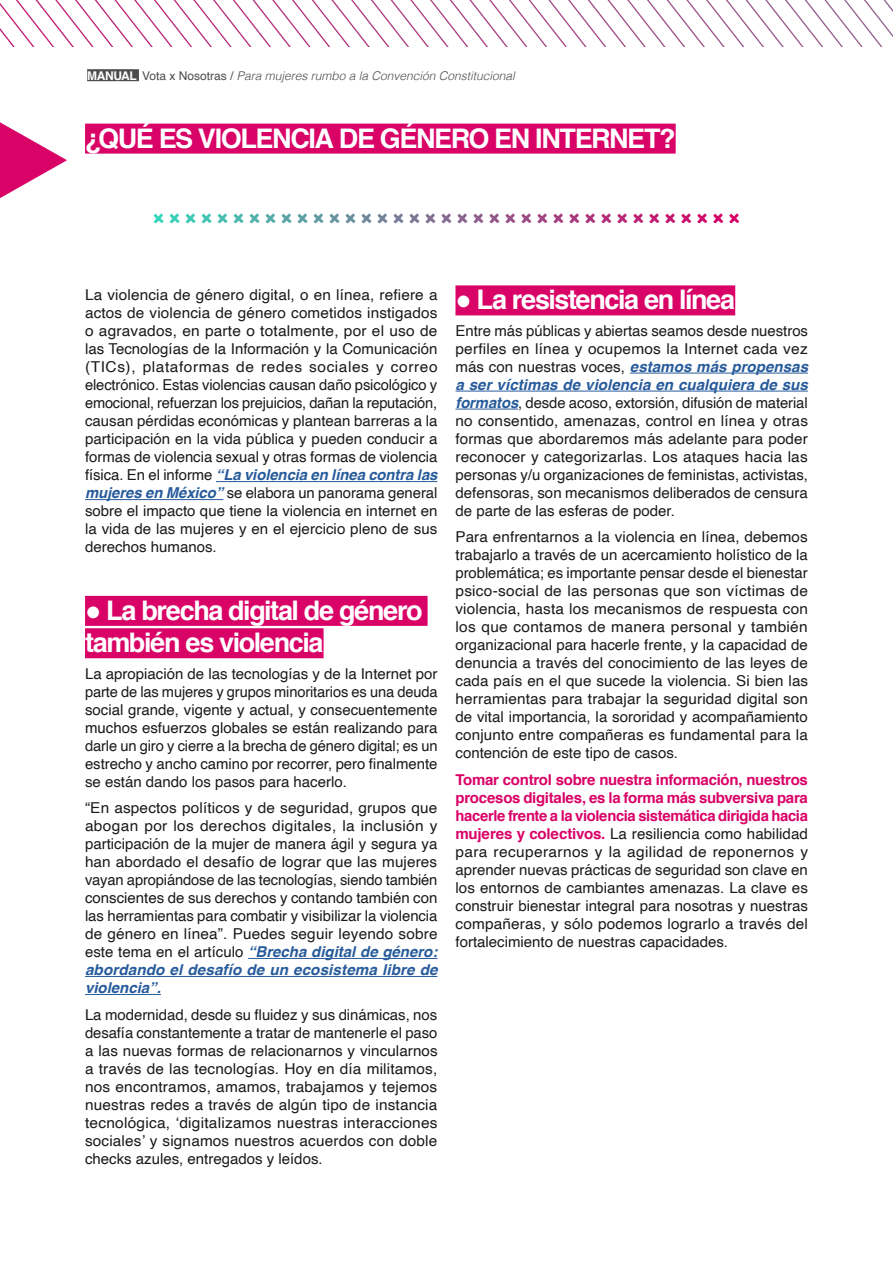
<style>
.page{position:relative;width:893px;height:1263px;background:#fff}
.page>*{position:absolute;margin:0;border:0;box-sizing:border-box;transform-origin:0 0}
.t1{font:700 27px/32.4px "Helvetica";letter-spacing:-.05em;color:#fff}
.t2{font:15px/18px "Helvetica";color:#1a1a1a;text-align:justify}
.t3{font:italic 300 12px "Helvetica";color:#4d4d4d}
.s1{font-weight:700;font-style:normal;color:#fff}
.s2{font-weight:400;font-style:normal}
.s3{font-weight:700;font-style:italic;color:#275b9b}
.s4{font-weight:700;color:#d90267}
</style>
<div class="page">
<svg style="left:0;top:0;width:893px;height:47px"></svg>
<div style="left:87px;top:69px;width:52px;height:12px;background:#4d4d4d"></div>
<svg style="left:0;top:122px;width:67px;height:76px"></svg>
<div style="left:85px;top:124px;width:591px;height:30px;background:#d90267"></div>
<svg style="left:154px;top:213px;width:586px;height:11px"></svg>
<hr style="left:216px;top:481px;width:221px;height:1px;background:#275b9b">
<hr style="left:85px;top:499px;width:138px;height:1px;background:#275b9b">
<div style="left:85px;top:596px;width:343px;height:30px;background:#d90267"></div>
<div style="left:85px;top:628px;width:239px;height:30px;background:#d90267"></div>
<hr style="left:248px;top:958px;width:189px;height:1px;background:#275b9b">
<hr style="left:85px;top:976px;width:352px;height:1px;background:#275b9b">
<hr style="left:85px;top:994px;width:76px;height:1px;background:#275b9b">
<div style="left:455px;top:285px;width:280px;height:30px;background:#d90267"></div>
<hr style="left:630px;top:373px;width:178px;height:1px;background:#275b9b">
<hr style="left:455px;top:391px;width:353px;height:1px;background:#275b9b">
<hr style="left:455px;top:409px;width:63px;height:1px;background:#275b9b">
<p class="t3" style="left:87px;top:65px;width:429px"><span class="s1">MANUAL</span> <span class="s2">Vota x Nosotras /</span> Para mujeres rumbo a la Convención Constitucional</p>
<h1 class="t1" style="left:85px;top:122px;width:592px">¿QUÉ ES VIOLENCIA DE GÉNERO EN INTERNET?</h1>
<p class="t2" style="left:85px;top:287px;width:354px">La violencia de género digital, o en línea, refiere a actos de violencia de género cometidos instigados o agravados, en parte o totalmente, por el uso de las Tecnologías de la Información y la Comunicación (TICs), plataformas de redes sociales y correo electrónico. Estas violencias causan daño psicológico y emocional, refuerzan los prejuicios, dañan la reputación, causan pérdidas económicas y plantean barreras a la participación en la vida pública y pueden conducir a formas de violencia sexual y otras formas de violencia física. En el informe <span class="s3">“La violencia en línea contra las mujeres en México”</span> se elabora un panorama general sobre el impacto que tiene la violencia en internet en la vida de las mujeres y en el ejercicio pleno de sus derechos humanos.</p>
<h1 class="t1" style="left:85px;top:594px;width:339px">● La brecha digital de género también es violencia</h1>
<p class="t2" style="left:85px;top:665px;width:354px">La apropiación de las tecnologías y de la Internet por parte de las mujeres y grupos minoritarios es una deuda social grande, vigente y actual, y consecuentemente muchos esfuerzos globales se están realizando para darle un giro y cierre a la brecha de género digital; es un estrecho y ancho camino por recorrer, pero finalmente se están dando los pasos para hacerlo.</p>
<p class="t2" style="left:85px;top:799px;width:354px">“En aspectos políticos y de seguridad, grupos que abogan por los derechos digitales, la inclusión y participación de la mujer de manera ágil y segura ya han abordado el desafío de lograr que las mujeres vayan apropiándose de las tecnologías, siendo también conscientes de sus derechos y contando también con las herramientas para combatir y visibilizar la violencia de género en línea”. Puedes seguir leyendo sobre este tema en el artículo <span class="s3">“Brecha digital de género: abordando el desafío de un ecosistema libre de violencia”.</span></p>
<p class="t2" style="left:85px;top:1006px;width:354px">La modernidad, desde su fluidez y sus dinámicas, nos desafía constantemente a tratar de mantenerle el paso a las nuevas formas de relacionarnos y vincularnos a través de las tecnologías. Hoy en día militamos, nos encontramos, amamos, trabajamos y tejemos nuestras redes a través de algún tipo de instancia tecnológica, ‘digitalizamos nuestras interacciones sociales’ y signamos nuestros acuerdos con doble checks azules, entregados y leídos.</p>
<h1 class="t1" style="left:455px;top:284px;width:281px">● La resistencia en línea</h1>
<p class="t2" style="left:455px;top:322px;width:354px">Entre más públicas y abiertas seamos desde nuestros perfiles en línea y ocupemos la Internet cada vez más con nuestras voces, <span class="s3">estamos más propensas a ser víctimas de violencia en cualquiera de sus formatos</span>, desde acoso, extorsión, difusión de material no consentido, amenazas, control en línea y otras formas que abordaremos más adelante para poder reconocer y categorizarlas. Los ataques hacia las personas y/u organizaciones de feministas, activistas, defensoras, son mecanismos deliberados de censura de parte de las esferas de poder.</p>
<p class="t2" style="left:455px;top:529px;width:354px">Para enfrentarnos a la violencia en línea, debemos trabajarlo a través de un acercamiento holístico de la problemática; es importante pensar desde el bienestar psico-social de las personas que son víctimas de violencia, hasta los mecanismos de respuesta con los que contamos de manera personal y también organizacional para hacerle frente, y la capacidad de denuncia a través del conocimiento de las leyes de cada país en el que sucede la violencia. Si bien las herramientas para trabajar la seguridad digital son de vital importancia, la sororidad y acompañamiento conjunto entre compañeras es fundamental para la contención de este tipo de casos.</p>
<p class="t2" style="left:455px;top:771px;width:354px"><span class="s4">Tomar control sobre nuestra información, nuestros procesos digitales, es la forma más subversiva para hacerle frente a la violencia sistemática dirigida hacia mujeres y colectivos.</span> La resiliencia como habilidad para recuperarnos y la agilidad de reponernos y aprender nuevas prácticas de seguridad son clave en los entornos de cambiantes amenazas. La clave es construir bienestar integral para nosotras y nuestras compañeras, y sólo podemos lograrlo a través del fortalecimiento de nuestras capacidades.</p>
</div>
